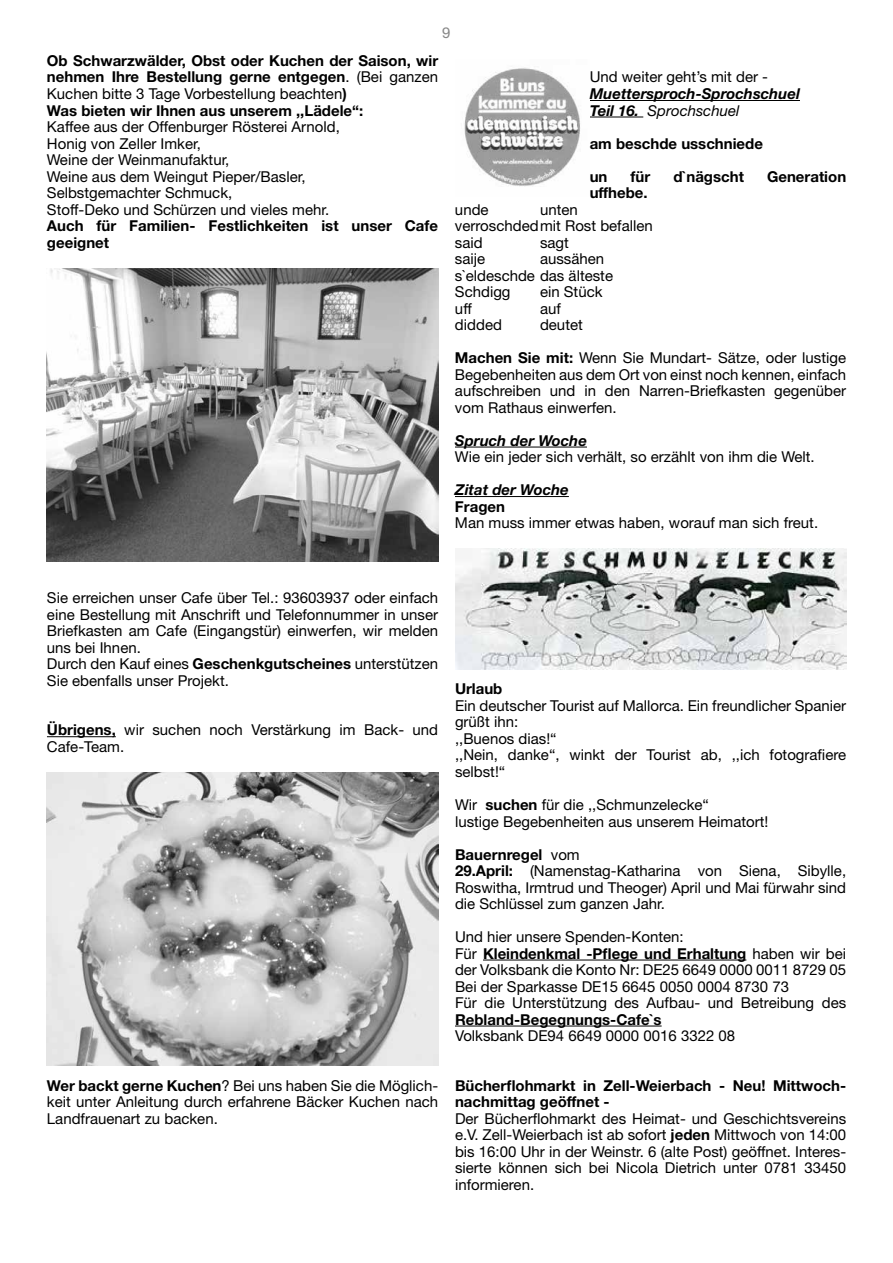
<style>
.page{position:relative;width:893px;height:1263px;background:#fff}
.page>*{position:absolute;margin:0;border:0;box-sizing:border-box;transform-origin:0 0}
.t1{font:15px/16.5px "Helvetica Neue LT Std";color:#000}
.t2{font:700 15px/16.5px "Helvetica Neue LT Std";color:#000}
.t3{font:italic 700 15px/16.5px "Helvetica Neue LT Std";color:#000}
.t4{font:15px "Helvetica Neue LT Std";color:#878787}
.s1{font-weight:400}
.s2{font-weight:700}
</style>
<div class="page">
<hr style="left:47px;top:736px;width:69px;height:1px;background:#000">
<img style="left:47px;top:268px;width:391px;height:293px">
<img style="left:47px;top:772px;width:391px;height:294px">
<hr style="left:590px;top:100px;width:210px;height:1px;background:#000">
<hr style="left:590px;top:117px;width:53px;height:1px;background:#000">
<hr style="left:455px;top:447px;width:132px;height:1px;background:#000">
<hr style="left:455px;top:496px;width:114px;height:1px;background:#000">
<hr style="left:483px;top:960px;width:263px;height:1px;background:#000">
<hr style="left:455px;top:1026px;width:207px;height:1px;background:#000">
<img style="left:464px;top:67px;width:116px;height:120px">
<img style="left:455px;top:549px;width:391px;height:120px">
<p class="t4" style="left:442px;top:24px;width:10px">9</p>
<p class="t2" style="left:47px;top:52px;width:393px">Ob Schwarzwälder, Obst oder Kuchen der Saison, wir nehmen Ihre Bestellung gerne entgegen<span class="s1">. (Bei ganzen Kuchen bitte 3 Tage Vorbestellung beachten</span>)<br>Was bieten wir Ihnen aus unserem ,,Lädele“:</p>
<p class="t1" style="left:47px;top:118px;width:294px">Kaffee aus der Offenburger Rösterei Arnold, Honig von Zeller Imker,<br>Weine der Weinmanufaktur,<br>Weine aus dem Weingut Pieper/Basler, Selbstgemachter Schmuck,<br>Stoff-Deko und Schürzen und vieles mehr.</p>
<p class="t2" style="left:47px;top:217px;width:393px">Auch für Familien- Festlichkeiten ist unser Cafe geeignet</p>
<p class="t1" style="left:590px;top:69px;width:180px">Und weiter geht’s mit der -</p>
<p class="t3" style="left:590px;top:85px;width:212px">Muettersproch-Sprochschuel<br>Teil 16. <span class="s1">Sprochschuel</span></p>
<p class="t2" style="left:590px;top:135px;width:175px">am beschde usschniede</p>
<p class="t2" style="left:590px;top:168px;width:19px">un</p>
<p class="t2" style="left:631px;top:168px;width:21px">für</p>
<p class="t2" style="left:673px;top:168px;width:72px">d`nägscht</p>
<p class="t2" style="left:767px;top:168px;width:81px">Generation</p>
<p class="t2" style="left:590px;top:184px;width:60px">uffhebe.</p>
<p class="t1" style="left:455px;top:201px;width:35px">unde</p>
<p class="t1" style="left:455px;top:201px;width:199px;text-indent:85px">unten verroschdedmit Rost befallen said</p>
<p class="t1" style="left:540px;top:234px;width:30px">sagt</p>
<p class="t1" style="left:455px;top:250px;width:32px">saije</p>
<p class="t1" style="left:455px;top:250px;width:160px;text-indent:85px">aussähen s`eldeschde das älteste<br>Schdigg</p>
<p class="t1" style="left:540px;top:283px;width:64px">ein Stück</p>
<p class="t1" style="left:455px;top:300px;width:18px">uff</p>
<p class="t1" style="left:540px;top:300px;width:22px">auf</p>
<p class="t1" style="left:455px;top:316px;width:48px">didded</p>
<p class="t1" style="left:540px;top:316px;width:44px">deutet</p>
<p class="t1" style="left:455px;top:349px;width:393px;text-align:justify"><span class="s2">Machen Sie mit:</span> Wenn Sie Mundart- Sätze, oder lustige Begebenheiten aus dem Ort von einst noch kennen, einfach aufschreiben und in den Narren-Briefkasten gegenüber vom Rathaus einwerfen.</p>
<p class="t3" style="left:455px;top:432px;width:133px">Spruch der Woche</p>
<p class="t1" style="left:455px;top:448px;width:361px">Wie ein jeder sich verhält, so erzählt von ihm die Welt.</p>
<p class="t3" style="left:455px;top:481px;width:115px">Zitat der Woche</p>
<p class="t2" style="left:455px;top:498px;width:52px">Fragen</p>
<p class="t1" style="left:455px;top:514px;width:365px">Man muss immer etwas haben, worauf man sich freut.</p>
<p class="t1" style="left:47px;top:589px;width:393px">Sie erreichen unser Cafe über Tel.: 93603937 oder einfach eine Bestellung mit Anschrift und Telefonnummer in unser Briefkasten am Cafe (Eingangstür) einwerfen, wir melden uns bei Ihnen.<br>Durch den Kauf eines <span class="s2">Geschenkgutscheines</span> unterstützen Sie ebenfalls unser Projekt.</p>
<p class="t1" style="left:47px;top:721px;width:393px"><span class="s2">Übrigens,</span> wir suchen noch Verstärkung im Back- und<br>Cafe-Team.</p>
<p class="t1" style="left:47px;top:1077px;width:393px;text-align:justify"><span class="s2">Wer backt gerne Kuchen</span>? Bei uns haben Sie die Möglich&shy;keit unter Anleitung durch erfahrene Bäcker Kuchen nach Landfrauenart zu backen.</p>
<p class="t2" style="left:455px;top:680px;width:49px">Urlaub</p>
<p class="t1" style="left:455px;top:697px;width:393px">Ein deutscher Tourist auf Mallorca. Ein freundlicher Spanier grüßt ihn:<br>,,Buenos dias!“<br>,,Nein, danke“, winkt der Tourist ab, ,,ich fotografiere selbst!“</p>
<p class="t1" style="left:455px;top:796px;width:315px">Wir <span class="s2">suchen</span> für die ,,Schmunzelecke“<br>lustige Begebenheiten aus unserem Heimatort!</p>
<p class="t1" style="left:455px;top:846px;width:393px"><span class="s2">Bauernregel</span> vom<br><span class="s2">29.April:</span> (Namenstag-Katharina von Siena, Sibylle, Roswitha, Irmtrud und Theoger) April und Mai fürwahr sind die Schlüssel zum ganzen Jahr.</p>
<p class="t1" style="left:455px;top:928px;width:393px">Und hier unsere Spenden-Konten:<br>Für <span class="s2">Kleindenkmal -Pflege und Erhaltung</span> haben wir bei der Volksbank die Konto Nr: DE25 6649 0000 0011 8729 05<br>Bei der Sparkasse DE15 6645 0050 0004 8730 73<br>Für die Unterstützung des Aufbau- und Betreibung des</p>
<p class="t2" style="left:455px;top:1010px;width:208px">Rebland-Begegnungs-Cafe`s</p>
<p class="t1" style="left:455px;top:1027px;width:282px">Volksbank DE94 6649 0000 0016 3322 08</p>
<p class="t2" style="left:455px;top:1077px;width:393px">Bücherflohmarkt in Zell-Weierbach - Neu! Mittwoch&shy;nachmittag geöffnet -</p>
<p class="t1" style="left:455px;top:1110px;width:393px;text-align:justify">Der Bücherflohmarkt des Heimat- und Geschichtsvereins e.V. Zell-Weierbach ist ab sofort <span class="s2">jeden</span> Mittwoch von 14:00 bis 16:00 Uhr in der Weinstr. 6 (alte Post) geöffnet. Interes&shy;sierte können sich bei Nicola Dietrich unter 0781 33450 informieren.</p>
</div>
